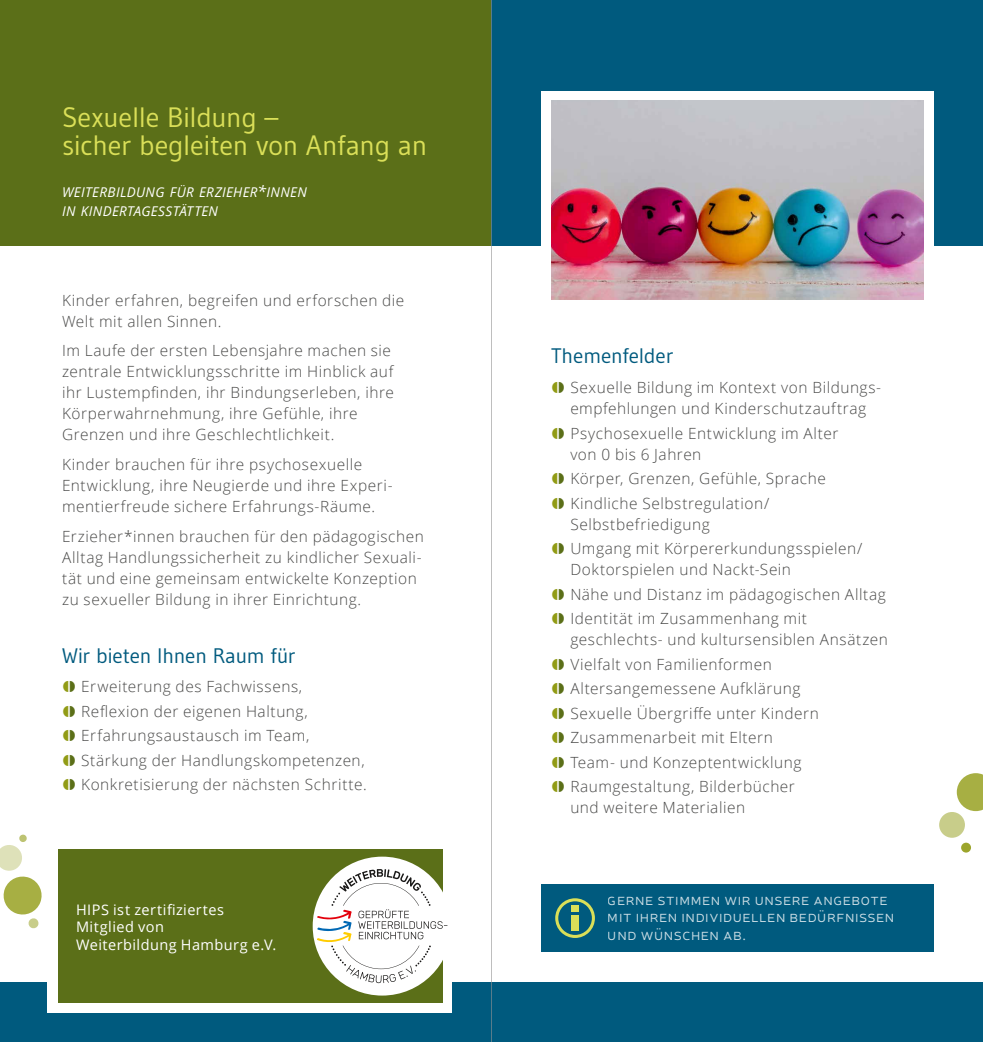
<style>
.page{position:relative;width:983px;height:1042px;background:#fff}
.page>*{position:absolute;margin:0;border:0;box-sizing:border-box;transform-origin:0 0}
.t1{font:28px/28px "Gudea";letter-spacing:-.005em;color:#dadf58}
.t2{font:21px "Gudea";letter-spacing:-.005em;color:#005a7e}
.t3{font:300 15.75px/17.5px "Neris";letter-spacing:.035em;color:#fff}
.t4{font:300 15.4px/24.5px "Open Sans";letter-spacing:.035em;color:#484847}
.t5{font:14.53px/17.5px "Open Sans";letter-spacing:.03em;color:#fff}
.t6{font:italic 13.47px/19.2px "Open Sans";letter-spacing:.03em;color:#fff}
.s1{font-size:15.75px}
</style>
<div class="page">
<div style="left:0;top:983px;width:982px;height:59px;background:#005a7e"></div>
<div style="left:0;top:0;width:491px;height:245px;background:#5b6f18"></div>
<div style="left:491px;top:0;width:491px;height:245px;background:#005a7e"></div>
<svg style="left:956px;top:773px;width:26px;height:38px"></svg>
<svg style="left:938px;top:812px;width:26px;height:26px"></svg>
<svg style="left:960px;top:842px;width:10px;height:10px"></svg>
<svg style="left:0;top:834px;width:42px;height:94px"></svg>
<div style="left:541px;top:91px;width:392px;height:184px;background:#fff"></div>
<img style="left:551px;top:101px;width:372px;height:198px">
<div style="left:541px;top:884px;width:392px;height:68px;background:#005a7e"></div>
<svg style="left:555px;top:898px;width:39px;height:40px"></svg>
<div style="left:571px;top:905px;width:7px;height:7px;background:#dadf58"></div>
<div style="left:571px;top:915px;width:7px;height:15px;background:#dadf58"></div>
<div style="left:48px;top:838px;width:403px;height:175px;background:#fff"></div>
<div style="left:58px;top:849px;width:384px;height:154px;background:#5b6f18"></div>
<div style="left:312px;top:856px;width:139px;height:139px;background:#fff;border-radius:50%"></div>
<svg style="left:316px;top:869px;width:131px;height:114px"></svg>
<hr style="left:491px;top:0;width:1px;height:1042px;background:#939494">
<h1 class="t1" style="left:62px;top:103px;width:366px">Sexuelle Bildung –<br>sicher begleiten von Anfang an</h1>
<p class="t6" style="left:62px;top:182px;width:246px">WEITERBILDUNG FÜR ERZIEHER<span class="s1">*</span>INNEN<br>IN KINDERTAGESSTÄTTEN</p>
<p class="t4" style="left:62px;top:289px;width:344px;line-height:21px">Kinder erfahren, begreifen und erforschen die<br>Welt mit allen Sinnen.</p>
<p class="t4" style="left:62px;top:340px;width:333px;line-height:21px">Im Laufe der ersten Lebensjahre machen sie zentrale Entwicklungsschritte im Hinblick auf ihr Lustempfinden, ihr Bindungserleben, ihre Körperwahrnehmung, ihre Gefühle, ihre Grenzen und ihre Geschlechtlichkeit.</p>
<p class="t4" style="left:62px;top:454px;width:332px;line-height:21px">Kinder brauchen für ihre psychosexuelle<br>Entwicklung, ihre Neugierde und ihre Experi&shy;mentierfreude sichere Erfahrungs-Räume.</p>
<p class="t4" style="left:62px;top:525px;width:363px;line-height:21px">Erzieher*innen brauchen für den pädagogischen Alltag Handlungssicherheit zu kindlicher Sexuali&shy;tät und eine gemeinsam entwickelte Konzeption zu sexueller Bildung in ihrer Einrichtung.</p>
<h2 class="t2" style="left:62px;top:642px;width:235px">Wir bieten Ihnen Raum für</h2>
<p class="t4" style="left:81px;top:674px;width:287px">Erweiterung des Fachwissens, Reflexion der eigenen Haltung, Erfahrungsaustausch im Team, Stärkung der Handlungskompetenzen, Konkretisierung der nächsten Schritte.</p>
<p class="t5" style="left:76px;top:900px;width:201px">HIPS ist zertifiziertes<br>Mitglied von<br>Weiterbildung Hamburg e.V.</p>
<h2 class="t2" style="left:551px;top:343px;width:124px">Themenfelder</h2>
<p class="t4" style="left:570px;top:377px;width:312px;line-height:21px">Sexuelle Bildung im Kontext von Bildungs&shy;empfehlungen und Kinderschutzauftrag</p>
<p class="t4" style="left:570px;top:422px;width:269px;line-height:21px">Psychosexuelle Entwicklung im Alter von 0 bis 6 Jahren</p>
<p class="t4" style="left:570px;top:466px;width:257px">Körper, Grenzen, Gefühle, Sprache<br>Kindliche Selbstregulation/</p>
<p class="t4" style="left:570px;top:511px;width:293px">Selbstbefriedigung<br>Umgang mit Körpererkundungsspielen/</p>
<p class="t4" style="left:570px;top:557px;width:317px">Doktorspielen und Nackt-Sein<br>Nähe und Distanz im pädagogischen Alltag<br>Identität im Zusammenhang mit</p>
<p class="t4" style="left:570px;top:627px;width:319px">geschlechts- und kultursensiblen Ansätzen Vielfalt von Familienformen Altersangemessene Aufklärung<br>Sexuelle Übergriffe unter Kindern Zusammenarbeit mit Eltern<br>Team- und Konzeptentwicklung Raumgestaltung, Bilderbücher</p>
<p class="t4" style="left:570px;top:795px;width:176px">und weitere Materialien</p>
<p class="t3" style="left:607px;top:890px;width:288px">gerne stimmen wir unsere angebote mit ihren individuellen bedürfnissen und wünschen ab.</p>
</div>
